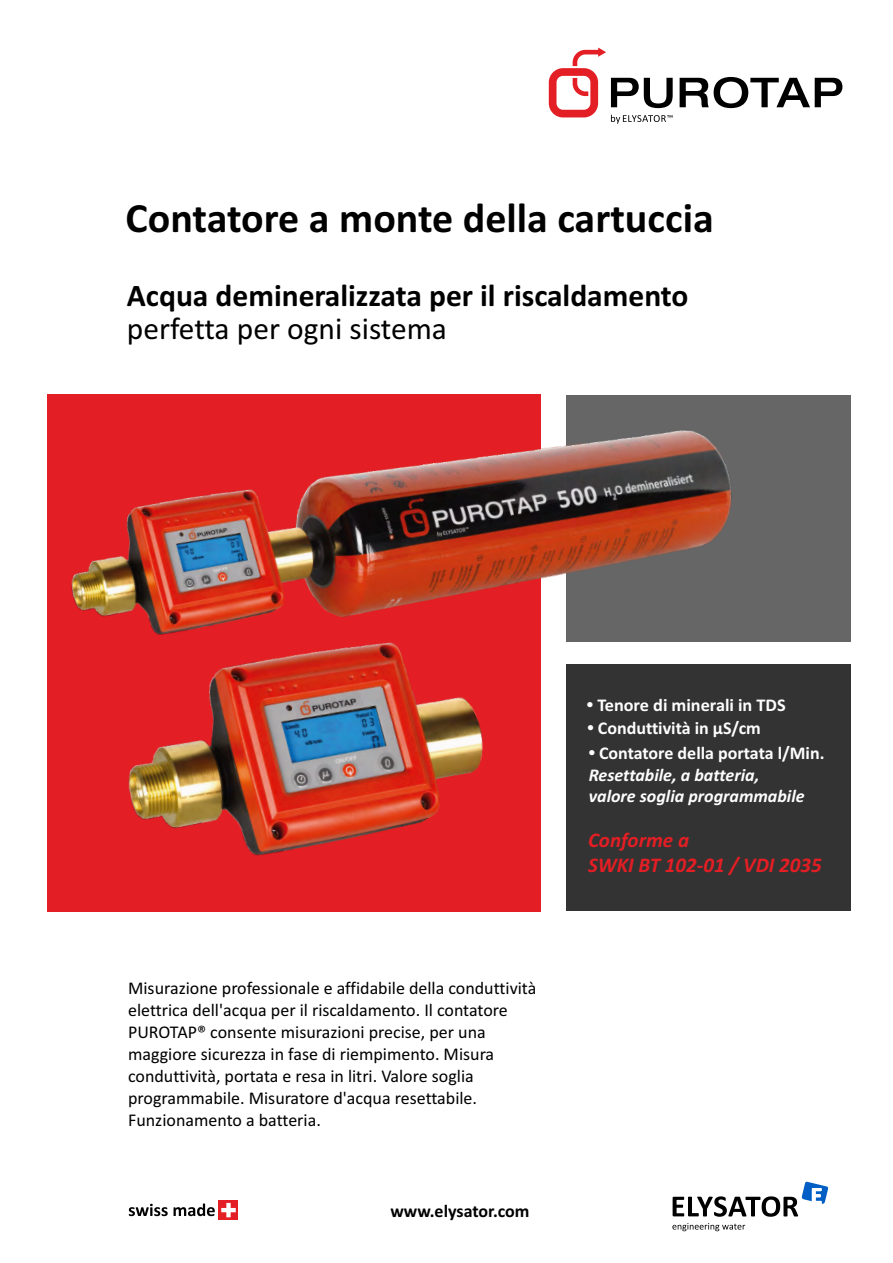
<style>
.page{position:relative;width:893px;height:1263px;background:#fff}
.page>*{position:absolute;margin:0;border:0;box-sizing:border-box;transform-origin:0 0}
.t1{font:700 42px "Calibri";color:#000}
.t2{font:700 31.5px "Calibri";color:#000}
.t3{font:31.5px "Calibri";color:#000}
.t4{font:italic 700 21px/25.7px "Calibri";color:#e31e24}
.t5{font:18px/21.9px "Calibri";color:#000}
.t6{font:italic 700 18px/21.9px "Calibri";color:#fefefe}
.t7{font:700 18px "Calibri";color:#fefefe}
.t8{font:700 18px "Calibri";color:#000}
.s1{font-family:"Arial"}
.s2{font-family:"Arial";font-style:normal}
.s3{font-style:normal}
</style>
<div class="page">
<div style="left:47px;top:395px;width:494px;height:517px;background:#e31e24"></div>
<div style="left:566px;top:395px;width:285px;height:247px;background:#666"></div>
<div style="left:566px;top:665px;width:285px;height:246px;background:#333"></div>
<svg style="left:549px;top:48px;width:124px;height:76px"></svg>
<svg style="left:680px;top:77px;width:162px;height:31px"></svg>
<svg style="left:673px;top:1182px;width:155px;height:35px"></svg>
<svg style="left:672px;top:1223px;width:73px;height:8px"></svg>
<div style="left:219px;top:1200px;width:19px;height:20px;background:#e31e24"></div>
<svg style="left:221px;top:1203px;width:15px;height:14px"></svg>
<svg style="left:129px;top:1204px;width:39px;height:12px"></svg>
<svg style="left:174px;top:1203px;width:41px;height:13px"></svg>
<img style="left:128px;top:688px;width:355px;height:168px">
<img style="left:47px;top:394px;width:720px;height:294px">
<h1 class="t1" style="left:126px;top:200px;width:590px">Contatore a monte della cartuccia</h1>
<h2 class="t2" style="left:127px;top:283px;width:563px">Acqua demineralizzata per il riscaldamento</h2>
<h2 class="t3" style="left:127px;top:315px;width:322px">perfetta per ogni sistema</h2>
<p class="t7" style="left:587px;top:697px;width:200px"><span class="s1">•</span> Tenore di minerali in TDS</p>
<p class="t7" style="left:587px;top:720px;width:175px"><span class="s1">•</span> Conduttività in µS/cm</p>
<p class="t6" style="left:589px;top:743px;width:237px"><span class="s2">•</span> <span class="s3">Contatore della portata l/Min.<br></span>Resettabile, a batteria,<br>valore soglia programmabile</p>
<p class="t5" style="left:128px;top:978px;width:410px">Misurazione professionale e affidabile della conduttività elettrica dell'acqua per il riscaldamento. Il contatore PUROTAP® consente misurazioni precise, per una maggiore sicurezza in fase di riempimento. Misura conduttività, portata e resa in litri. Valore soglia programmabile. Misuratore d'acqua resettabile.<br>Funzionamento a batteria.</p>
<p class="t8" style="left:390px;top:1204px;width:141px">www.elysator.com</p>
<p class="t4" style="left:588px;top:829px;width:235px">Conforme a<br>SWKI BT 102-01 / VDI 2035</p>
</div>
